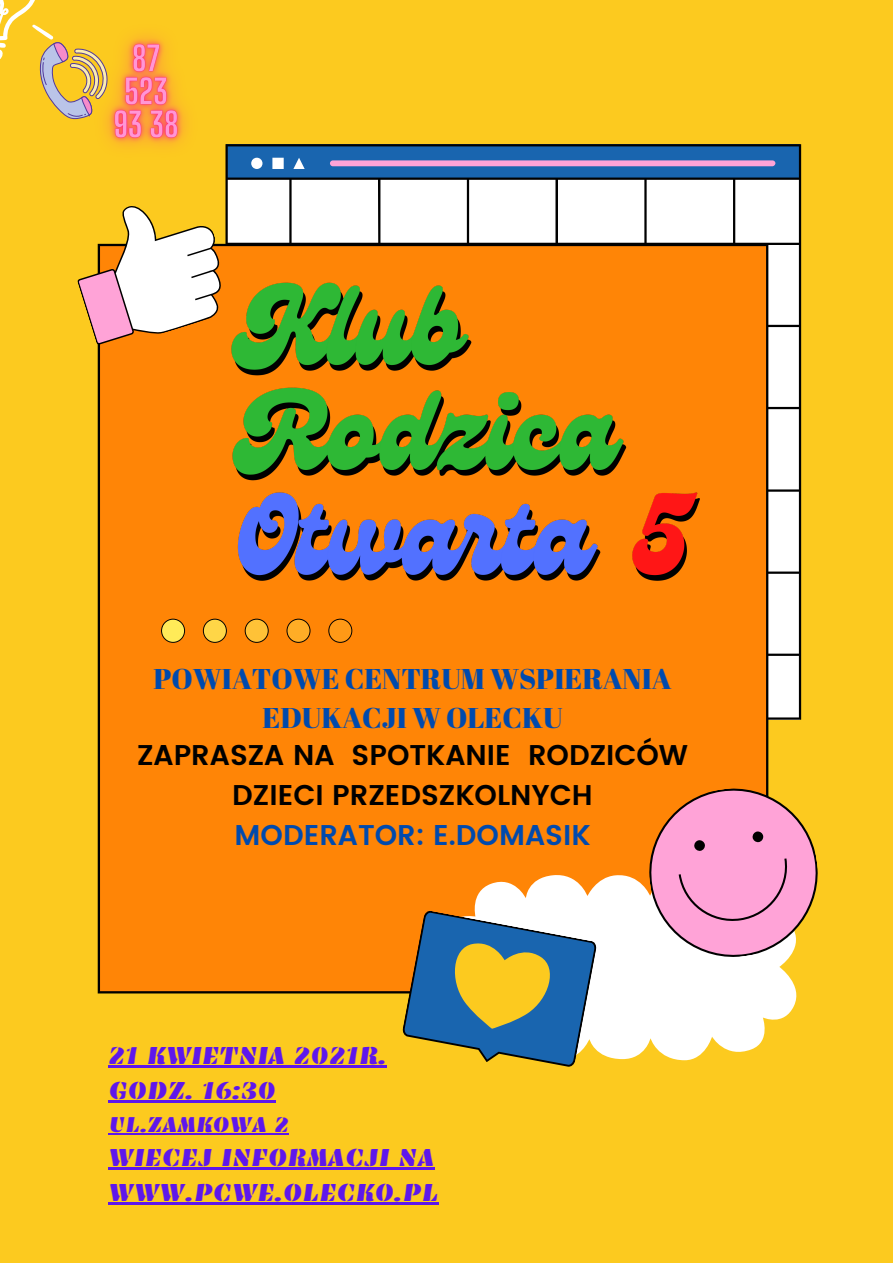
<style>
.page{position:relative;width:893px;height:1263px;background:#fcca1f}
.page>*{position:absolute;margin:0;border:0;box-sizing:border-box;transform-origin:0 0}
.t1{font:600 28.58px/39.8px "Poppins";color:#000;text-align:center}
.t2{font:28.58px/39.8px "Abril Fatface";color:#004aad;text-align:center}
.t3{font:600 28.58px "Poppins";color:#004aad}
.t4{font:25.58px "Emblema One";color:#5e17eb}
.t5{font:22.35px "Emblema One";color:#5e17eb}
</style>
<div class="page">
<svg style="left:225px;top:144px;width:576px;height:576px;background:#bac6d6"></svg>
<div style="left:98px;top:244px;width:670px;height:749px;background:#ff8506"></div>
<hr style="left:108px;top:1065px;width:279px;height:2px;background:#5e17eb">
<hr style="left:108px;top:1100px;width:168px;height:3px;background:#5e17eb">
<hr style="left:108px;top:1133px;width:181px;height:2px;background:#5e17eb">
<hr style="left:108px;top:1167px;width:326px;height:2px;background:#5e17eb">
<hr style="left:108px;top:1203px;width:331px;height:2px;background:#5e17eb">
<img style="left:232px;top:264px;width:469px;height:374px">
<svg style="left:161px;top:619px;width:191px;height:24px;background:#eb9419"></svg>
<svg style="left:433px;top:873px;width:364px;height:188px;background:#feeccb"></svg>
<svg style="left:638px;top:777px;width:180px;height:191px;background:#f2a7a6"></svg>
<svg style="left:77px;top:183px;width:161px;height:170px"></svg>
<svg style="left:399px;top:910px;width:198px;height:157px"></svg>
<svg style="left:0;top:0;width:76px;height:119px"></svg>
<img style="left:76px;top:35px;width:111px;height:112px">
<p class="t2" style="left:153px;top:658px;width:520px">POWIATOWE CENTRUM WSPIERANIA<br>EDUKACJI W OLECKU</p>
<p class="t1" style="left:137px;top:736px;width:552px">ZAPRASZA NA SPOTKANIE RODZICÓW<br>DZIECI PRZEDSZKOLNYCH</p>
<p class="t3" style="left:235px;top:818px;width:357px">MODERATOR: E.DOMASIK</p>
<p class="t4" style="left:108px;top:1040px;width:280px">21 KWIETNIA 2021R.</p>
<p class="t4" style="left:108px;top:1075px;width:169px">GODZ. 16:30</p>
<p class="t5" style="left:108px;top:1111px;width:182px">UL.ZAMKOWA 2</p>
<p class="t4" style="left:108px;top:1142px;width:327px">WIECEJ INFORMACJI NA</p>
<p class="t4" style="left:108px;top:1177px;width:332px">WWW.PCWE.OLECKO.PL</p>
</div>
